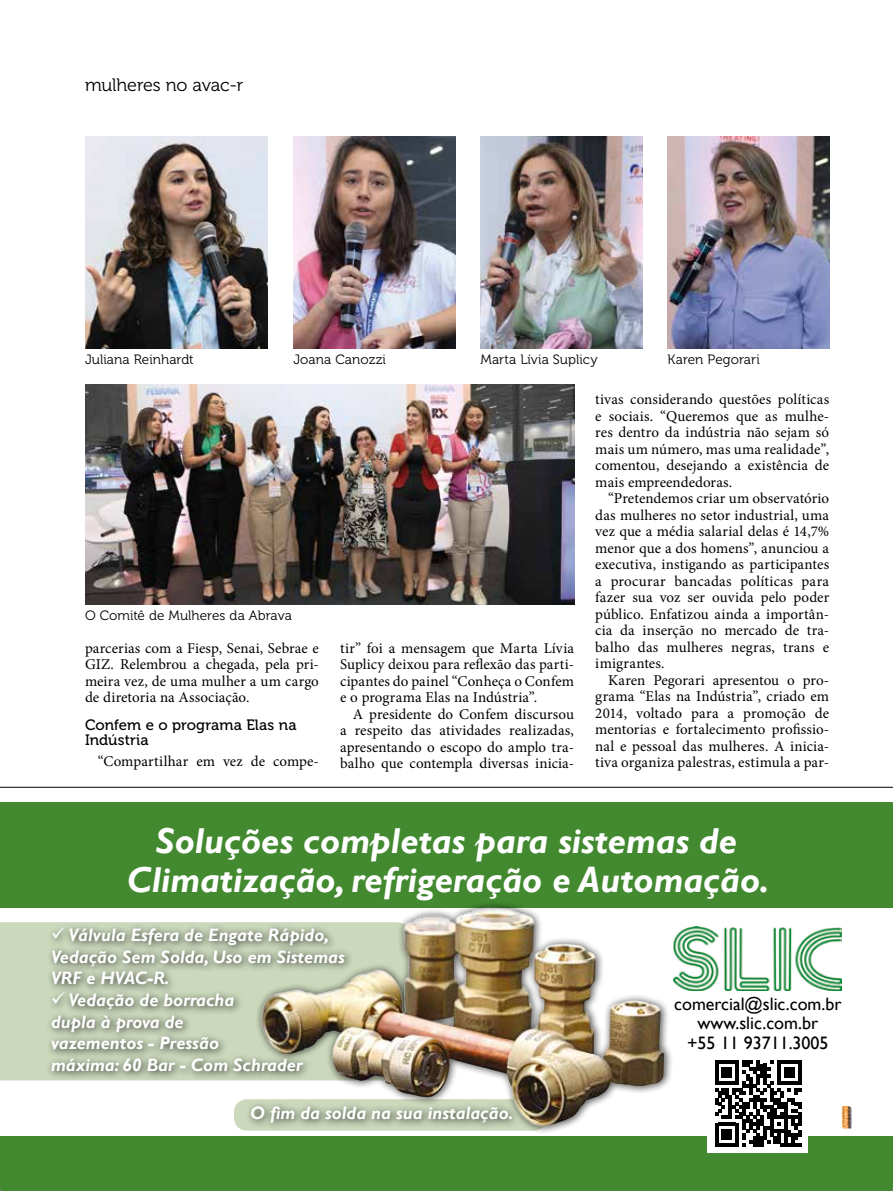
<style>
.page{position:relative;width:893px;height:1191px;background:#fff}
.page>*{position:absolute;margin:0;border:0;box-sizing:border-box;transform-origin:0 0}
.t1{font:italic 700 36px/39px "Gill Sans";color:#fff;text-align:center}
.t2{font:italic 700 18px/21.6px "Gill Sans";color:#fff}
.t3{font:18px/19.5px "Gill Sans";color:#000;text-align:center}
.t4{font:18px "Museo 300";letter-spacing:-.01em;color:#000}
.t5{font:15px/16.5px "Minion Pro";letter-spacing:.005em;color:#000;text-align:justify}
.t6{font:15px/15px "Museo 500";letter-spacing:.005em;color:#000}
.t7{font:13.5px "Museo 300";letter-spacing:.005em;color:#000}
</style>
<div class="page">
<hr style="left:0;top:787px;width:893px;height:1px;background:#000">
<div style="left:0;top:801px;width:893px;height:106px;background:#428930"></div>
<div style="left:0;top:1136px;width:893px;height:55px;background:#428930"></div>
<div style="left:0;top:922px;width:46px;height:158px;background:#cbd8bc"></div>
<div style="left:234px;top:1099px;width:313px;height:31px;background:#cbd8bc;border-radius:14px"></div>
<div style="left:46px;top:922px;width:308px;height:158px;background:#000;opacity:.75"></div>
<img style="left:248px;top:903px;width:439px;height:230px">
<div style="left:708px;top:1052px;width:100px;height:100px;background:#fff"></div>
<svg style="left:715px;top:1060px;width:86px;height:86px"></svg>
<img style="left:674px;top:926px;width:168px;height:64px">
<div style="left:245px;top:1100px;width:276px;height:32px;background:#000;opacity:.75"></div>
<img style="left:842px;top:1106px;width:9px;height:23px">
<img style="left:85px;top:384px;width:489px;height:220px">
<img style="left:293px;top:136px;width:162px;height:213px">
<img style="left:85px;top:136px;width:183px;height:213px">
<img style="left:668px;top:136px;width:161px;height:213px">
<img style="left:481px;top:136px;width:161px;height:213px">
<p class="t4" style="left:85px;top:75px;width:160px">mulheres no avac-r</p>
<p class="t7" style="left:85px;top:351px;width:110px">Juliana Reinhardt</p>
<p class="t7" style="left:293px;top:351px;width:94px">Joana Canozzi</p>
<p class="t7" style="left:480px;top:351px;width:119px">Marta Lívia Suplicy</p>
<p class="t7" style="left:668px;top:351px;width:94px">Karen Pegorari</p>
<p class="t7" style="left:85px;top:608px;width:208px">O Comitê de Mulheres da Abrava</p>
<p class="t5" style="left:85px;top:640px;width:235px">parcerias com a Fiesp, Senai, Sebrae e GIZ. Relembrou a chegada, pela pri&shy;meira vez, de uma mulher a um cargo de diretoria na Associação.</p>
<p class="t6" style="left:85px;top:717px;width:213px">Confem e o programa Elas na<br>Indústria</p>
<p class="t5" style="left:98px;top:753px;width:223px">“Compartilhar em vez de compe-</p>
<p class="t5" style="left:340px;top:640px;width:235px">tir” foi a mensagem que Marta Lívia Suplicy deixou para reflexão das parti&shy;cipantes do painel “Conheça o Confem e o programa Elas na Indústria”.</p>
<p class="t5" style="left:340px;top:706px;width:235px;text-indent:13px">A presidente do Confem discursou a respeito das atividades realizadas, apresentando o escopo do amplo tra&shy;balho que contempla diversas inicia-</p>
<p class="t5" style="left:595px;top:391px;width:235px">tivas considerando questões políticas e sociais. “Queremos que as mulhe&shy;res dentro da indústria não sejam só mais um número, mas uma realidade”, comentou, desejando a existência de mais empreendedoras.</p>
<p class="t5" style="left:595px;top:490px;width:235px;text-indent:13px">“Pretendemos criar um observatório das mulheres no setor industrial, uma vez que a média salarial delas é 14,7% menor que a dos homens”, anunciou a executiva, instigando as participantes a procurar bancadas políticas para fazer sua voz ser ouvida pelo poder público. Enfatizou ainda a importân&shy;cia da inserção no mercado de tra&shy;balho das mulheres negras, trans e imigrantes.</p>
<p class="t5" style="left:595px;top:671px;width:235px;text-indent:13px">Karen Pegorari apresentou o pro&shy;grama “Elas na Indústria”, criado em 2014, voltado para a promoção de mentorias e fortalecimento profissio&shy;nal e pessoal das mulheres. A inicia&shy;tiva organiza palestras, estimula a par-</p>
<h1 class="t1" style="left:127px;top:822px;width:644px">Soluções completas para sistemas de<br>Climatização, refrigeração e Automação.</h1>
<p class="t2" style="left:51px;top:924px;width:295px">✓ Válvula Esfera de Engate Rápido,<br>Vedação Sem Solda, Uso em Sistemas<br>VRF e HVAC-R.</p>
<p class="t2" style="left:51px;top:989px;width:253px">✓ Vedação de borracha<br>dupla à prova de<br>vazementos - Pressão<br>máxima: 60 Bar - Com Schrader</p>
<p class="t3" style="left:674px;top:994px;width:169px">comercial@slic.com.br www.slic.com.br<br>+55 11 93711.3005</p>
<p class="t2" style="left:250px;top:1103px;width:265px">O fim da solda na sua instalação.</p>
</div>
